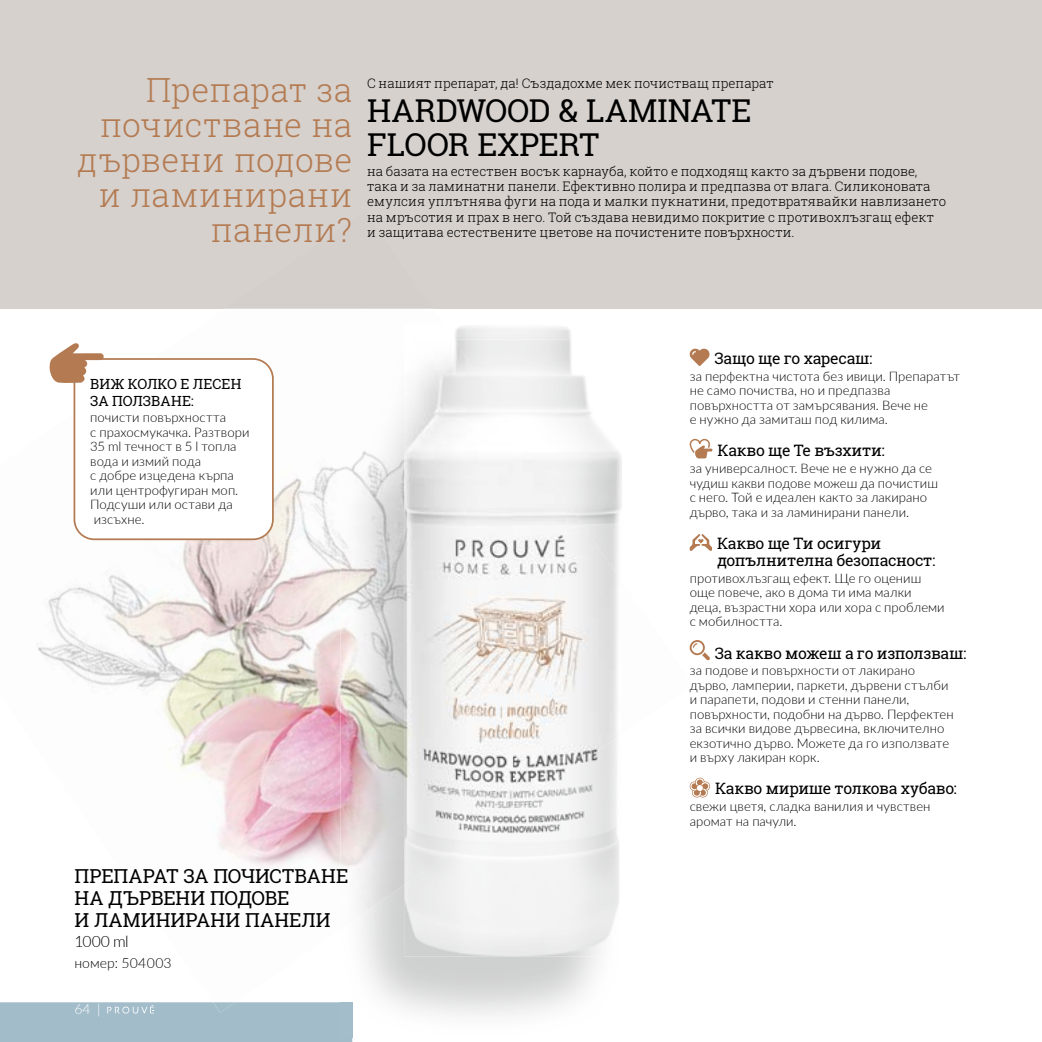
<style>
.page{position:relative;width:1042px;height:1042px;background:#fff}
.page>*{position:absolute;margin:0;border:0;box-sizing:border-box;transform-origin:0 0}
.t1{font:300 33.25px/34.8px "Roboto Slab";letter-spacing:.01em;color:#b47b52;text-align:right}
.t2{font:31.5px/33.9px "Roboto Slab";color:#000}
.t3{font:19.25px/22.1px "Roboto Slab";letter-spacing:.005em;color:#000}
.t4{font:15.75px/17.3px "Roboto Slab";letter-spacing:-.02em;color:#000}
.t5{font:300 15.75px "Lato";letter-spacing:-.015em;color:#000}
.t6{font:14px/16.1px "Roboto Slab";color:#000}
.t7{font:300 14px "Lato";letter-spacing:.005em;color:#000}
.t8{font:300 14px "Lato";color:#fff}
.t9{font:300 13.12px/14.3px "Lato";letter-spacing:.005em;color:#000}
.t10{font:300 13.12px/15px "Roboto Slab";letter-spacing:.005em;color:#000}
</style>
<div class="page">
<div style="left:0;top:0;width:1042px;height:308px;background:#d6d1cd"></div>
<img style="left:61px;top:469px;width:279px;height:143px">
<img style="left:223px;top:308px;width:139px;height:1px">
<img style="left:37px;top:594px;width:230px;height:91px">
<img style="left:321px;top:467px;width:19px;height:12px">
<img style="left:103px;top:612px;width:237px;height:177px">
<img style="left:292px;top:578px;width:48px;height:82px">
<img style="left:325px;top:648px;width:15px;height:33px">
<img style="left:218px;top:789px;width:122px;height:78px">
<img style="left:361px;top:369px;width:43px;height:86px">
<img style="left:340px;top:455px;width:64px;height:151px">
<img style="left:385px;top:442px;width:19px;height:41px">
<img style="left:340px;top:606px;width:64px;height:107px">
<img style="left:340px;top:713px;width:64px;height:181px">
<img style="left:388px;top:664px;width:16px;height:35px">
<img style="left:340px;top:821px;width:51px;height:108px">
<img style="left:455px;top:326px;width:116px;height:13px">
<img style="left:513px;top:339px;width:76px;height:62px">
<img style="left:568px;top:772px;width:52px;height:184px">
<img style="left:459px;top:809px;width:109px;height:147px">
<img style="left:404px;top:885px;width:55px;height:71px">
<img style="left:404px;top:339px;width:109px;height:486px">
<img style="left:513px;top:425px;width:55px;height:384px">
<img style="left:567px;top:503px;width:55px;height:269px">
<img style="left:404px;top:824px;width:87px;height:61px">
<svg style="left:689px;top:348px;width:21px;height:18px"></svg>
<svg style="left:689px;top:439px;width:23px;height:19px"></svg>
<svg style="left:690px;top:534px;width:22px;height:17px"></svg>
<svg style="left:690px;top:640px;width:20px;height:20px"></svg>
<svg style="left:690px;top:777px;width:20px;height:20px"></svg>
<svg style="left:49px;top:343px;width:225px;height:197px"></svg>
<div style="left:0;top:1002px;width:352px;height:40px;background:#a2bcca"></div>
<h1 class="t1" style="left:77px;top:72px;width:277px">Препарат за почистване на дървени подове и ламинирани панели?</h1>
<p class="t10" style="left:367px;top:76px;width:408px">С нашият препарат, да! Създадохме мек почистващ препарат</p>
<h2 class="t2" style="left:367px;top:93px;width:386px">HARDWOOD &amp; LAMINATE<br>FLOOR EXPERT</h2>
<p class="t10" style="left:367px;top:164px;width:581px">на базата на естествен восък карнауба, който е подходящ както за дървени подове, така и за ламинатни панели . Ефективно полира и предпазва от влага . Силиконовата емулсия уплътнява фуги на пода и малки пукнатини, предотвратявайки навлизането на мръсотия и прах в него . Той създава невидимо покритие с противохлъзгащ ефект<br>и защитава естествените цветове на почистените повърхности .</p>
<p class="t6" style="left:90px;top:376px;width:153px">ВИЖ КОЛКО Е ЛЕСЕН<br>ЗА ПОЛЗВАНЕ:</p>
<p class="t9" style="left:90px;top:410px;width:161px">почисти повърхността<br>с прахосмукачка. Разтвори<br>35 ml течност в 5 l топла вода и измий пода<br>с добре изцедена кърпа или центрофугиран моп.<br>Подсуши или остави да изсъхне.</p>
<h3 class="t3" style="left:74px;top:864px;width:275px">ПРЕПАРАТ ЗА ПОЧИСТВАНЕ<br>НА ДЪРВЕНИ ПОДОВЕ<br>И ЛАМИНИРАНИ ПАНЕЛИ</h3>
<p class="t5" style="left:74px;top:930px;width:56px">1000 ml</p>
<p class="t7" style="left:74px;top:953px;width:99px">номер: 504003</p>
<p class="t8" style="left:74px;top:999px;width:28px">64 |</p>
<p class="t4" style="left:714px;top:349px;width:159px">Защо ще го харесаш:</p>
<p class="t9" style="left:690px;top:368px;width:272px">за перфектна чистота без ивици. Препаратът не само почиства, но и предпазва повърхността от замърсявания. Вече не<br>е нужно да замиташ под килима.</p>
<p class="t4" style="left:717px;top:442px;width:169px">Какво ще Те възхити:</p>
<p class="t9" style="left:690px;top:461px;width:250px">за универсалност. Вече не е нужно да се чудиш какви подове можеш да почистиш с него. Той е идеален както за лакирано дърво, така и за ламинирани панели.</p>
<p class="t4" style="left:717px;top:534px;width:220px">Какво ще Ти осигури допълнителна безопасност:</p>
<p class="t9" style="left:690px;top:570px;width:256px">противохлъзгащ ефект. Ще го оцениш още повече, ако в дома ти има малки деца, възрастни хора или хора с проблеми с мобилността.</p>
<p class="t4" style="left:715px;top:644px;width:253px">За какво можеш а го използваш:</p>
<p class="t9" style="left:690px;top:663px;width:265px">за подове и повърхности от лакирано дърво, ламперии, паркети, дървени стълби и парапети, подови и стенни панели, повърхности, подобни на дърво. Перфектен за всички видове дървесина, включително екзотично дърво. Можете да го използвате и върху лакиран корк.</p>
<p class="t4" style="left:715px;top:780px;width:243px">Какво мирише толкова хубаво:</p>
<p class="t9" style="left:690px;top:799px;width:242px">свежи цветя, сладка ванилия и чувствен аромат на пачули.</p>
</div>
